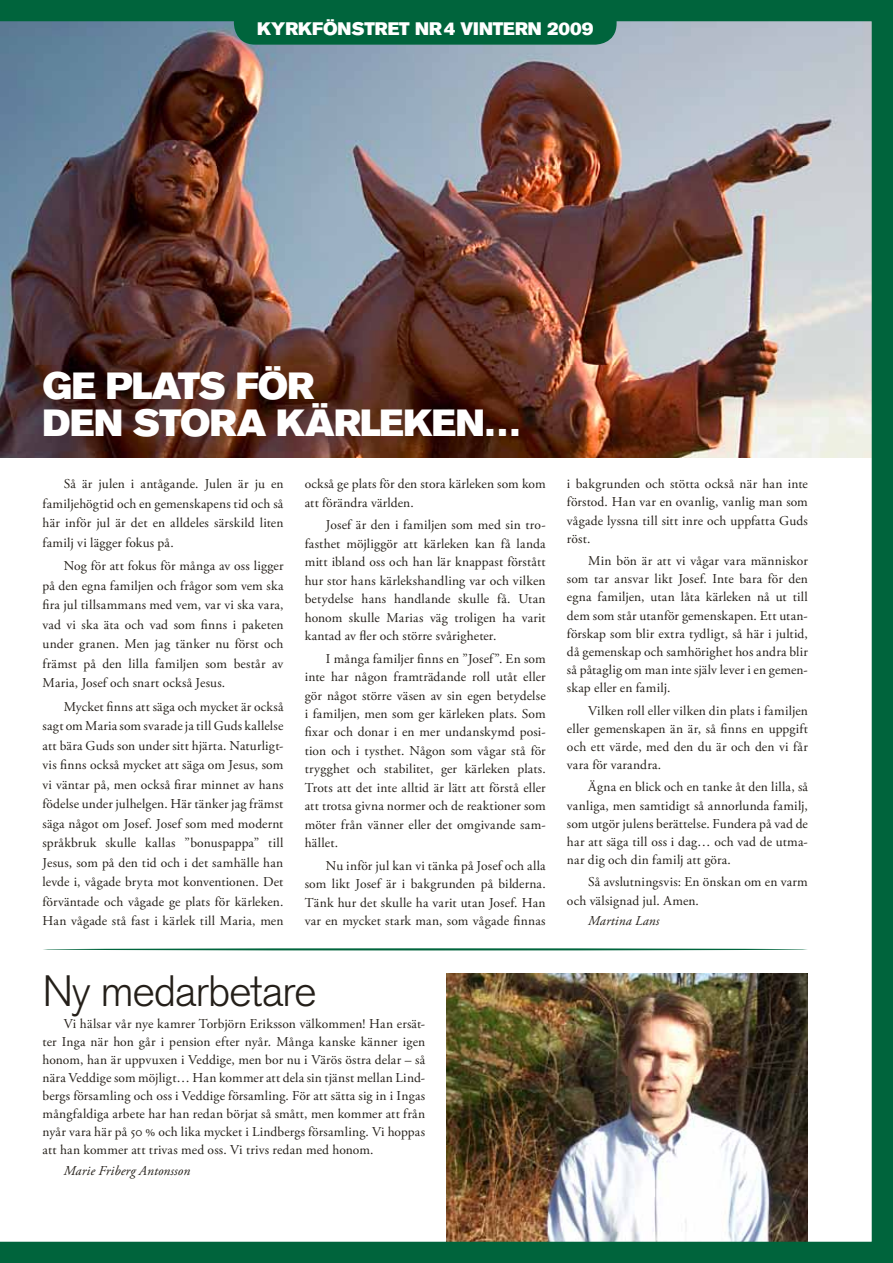
<style>
.page{position:relative;width:893px;height:1263px;background:#fff}
.page>*{position:absolute;margin:0;border:0;box-sizing:border-box;transform-origin:0 0}
.t1{font:300 43.5px "Akzidenz Grotesk BE";letter-spacing:-.03em;color:#241f19}
.t2{font:37.5px/37.2px "Akzidenz Grotesk BE Super";letter-spacing:-.02em;color:#fff}
.t3{font:18px "Akzidenz Grotesk BE Super";color:#fff}
.t4{font:13.5px/19.5px "Adobe Garamond Pro";letter-spacing:.01em;color:#241f19;text-align:justify}
.t5{font:italic 13.5px "Adobe Garamond Pro";letter-spacing:.01em;color:#241f19}
</style>
<div class="page">
<img style="left:0;top:0;width:893px;height:1263px">
<div style="left:234px;top:0;width:383px;height:45px;background:#00643c"></div>
<h3 class="t3" style="left:257px;top:18px;width:338px">KYRKFÖNSTRET NR4 VINTERN 2009</h3>
<h2 class="t2" style="left:43px;top:367px;width:480px">GE PLATS FÖR<br>DEN STORA KÄRLEKEN…</h2>
<p class="t4" style="left:43px;top:475px;width:242px;text-indent:21px">Så är julen i antågande. Julen är ju en familjehögtid och en gemenskapens tid och så här inför jul är det en alldeles särskild liten familj vi lägger fokus på.</p>
<p class="t4" style="left:43px;top:557px;width:242px;text-indent:21px">Nog för att fokus för många av oss ligger på den egna familjen och frågor som vem ska fira jul tillsammans med vem, var vi ska vara, vad vi ska äta och vad som finns i paketen under granen. Men jag tänker nu först och främst på den lilla familjen som består av Maria, Josef och snart också Jesus.</p>
<p class="t4" style="left:43px;top:697px;width:242px;text-indent:21px">Mycket finns att säga och mycket är också sagt om Maria som svarade ja till Guds kallelse att bära Guds son under sitt hjärta. Naturligt&shy;vis finns också mycket att säga om Jesus, som vi väntar på, men också firar minnet av hans födelse under julhelgen. Här tänker jag främst säga något om Josef. Josef som med modernt språkbruk skulle kallas ”bonuspappa” till Jesus, som på den tid och i det samhälle han levde i, vågade bryta mot konventionen. Det förväntade och vågade ge plats för kärleken.<br>Han vågade stå fast i kärlek till Maria, men</p>
<p class="t4" style="left:305px;top:475px;width:242px;line-height:18.5px">också ge plats för den stora kärleken som kom att förändra världen.</p>
<p class="t4" style="left:305px;top:516px;width:242px;line-height:18.5px;text-indent:21px">Josef är den i familjen som med sin tro&shy;fasthet möjliggör att kärleken kan få landa mitt ibland oss och han lär knappast förstått hur stor hans kärlekshandling var och vilken betydelse hans handlande skulle få. Utan honom skulle Marias väg troligen ha varit kantad av fler och större svårigheter.</p>
<p class="t4" style="left:305px;top:650px;width:242px;line-height:18.5px;text-indent:21px">I många familjer finns en ”Josef”. En som inte har någon framträdande roll utåt eller gör något större väsen av sin egen betydelse i familjen, men som ger kärleken plats. Som fixar och donar i en mer undanskymd posi&shy;tion och i tysthet. Någon som vågar stå för trygghet och stabilitet, ger kärleken plats.<br>Trots att det inte alltid är lätt att förstå eller att trotsa givna normer och de reaktioner som möter från vänner eller det omgivande sam&shy;hället.</p>
<p class="t4" style="left:305px;top:857px;width:242px;line-height:18.5px;text-indent:21px">Nu inför jul kan vi tänka på Josef och alla som likt Josef är i bakgrunden på bilderna.<br>Tänk hur det skulle ha varit utan Josef. Han var en mycket stark man, som vågade finnas</p>
<h1 class="t1" style="left:43px;top:967px;width:276px">Ny medarbetare</h1>
<p class="t4" style="left:43px;top:1016px;width:384px;line-height:18px;text-indent:21px">Vi hälsar vår nye kamrer Torbjörn Eriksson välkommen! Han ersät&shy;ter Inga när hon går i pension efter nyår. Många kanske känner igen honom, han är uppvuxen i Veddige, men bor nu i Värös östra delar – så nära Veddige som möjligt… Han kommer att dela sin tjänst mellan Lind&shy;bergs församling och oss i Veddige församling. För att sätta sig in i Ingas mångfaldiga arbete har han redan börjat så smått, men kommer att från nyår vara här på 50 % och lika mycket i Lindbergs församling. Vi hoppas att han kommer att trivas med oss. Vi trivs redan med honom.</p>
<p class="t5" style="left:64px;top:1162px;width:128px">Marie Friberg Antonsson</p>
<p class="t4" style="left:567px;top:475px;width:242px;line-height:18.1px">i bakgrunden och stötta också när han inte förstod. Han var en ovanlig, vanlig man som vågade lyssna till sitt inre och uppfatta Guds röst.</p>
<p class="t4" style="left:567px;top:552px;width:242px;line-height:18.1px;text-indent:21px">Min bön är att vi vågar vara människor som tar ansvar likt Josef. Inte bara för den egna familjen, utan låta kärleken nå ut till dem som står utanför gemenskapen. Ett utan&shy;förskap som blir extra tydligt, så här i jultid, då gemenskap och samhörighet hos andra blir så påtaglig om man inte själv lever i en gemen&shy;skap eller en familj.</p>
<p class="t4" style="left:567px;top:702px;width:242px;line-height:18.1px;text-indent:21px">Vilken roll eller vilken din plats i familjen eller gemenskapen än är, så finns en uppgift och ett värde, med den du är och den vi får vara för varandra.</p>
<p class="t4" style="left:567px;top:778px;width:242px;line-height:18.1px;text-indent:21px">Ägna en blick och en tanke åt den lilla, så vanliga, men samtidigt så annorlunda familj, som utgör julens berättelse. Fundera på vad de har att säga till oss i dag… och vad de utma&shy;nar dig och din familj att göra.</p>
<p class="t4" style="left:567px;top:873px;width:242px;line-height:18.1px;text-indent:21px">Så avslutningsvis: En önskan om en varm och välsignad jul. Amen.</p>
<p class="t5" style="left:588px;top:913px;width:73px">Martina Lans</p>
</div>
